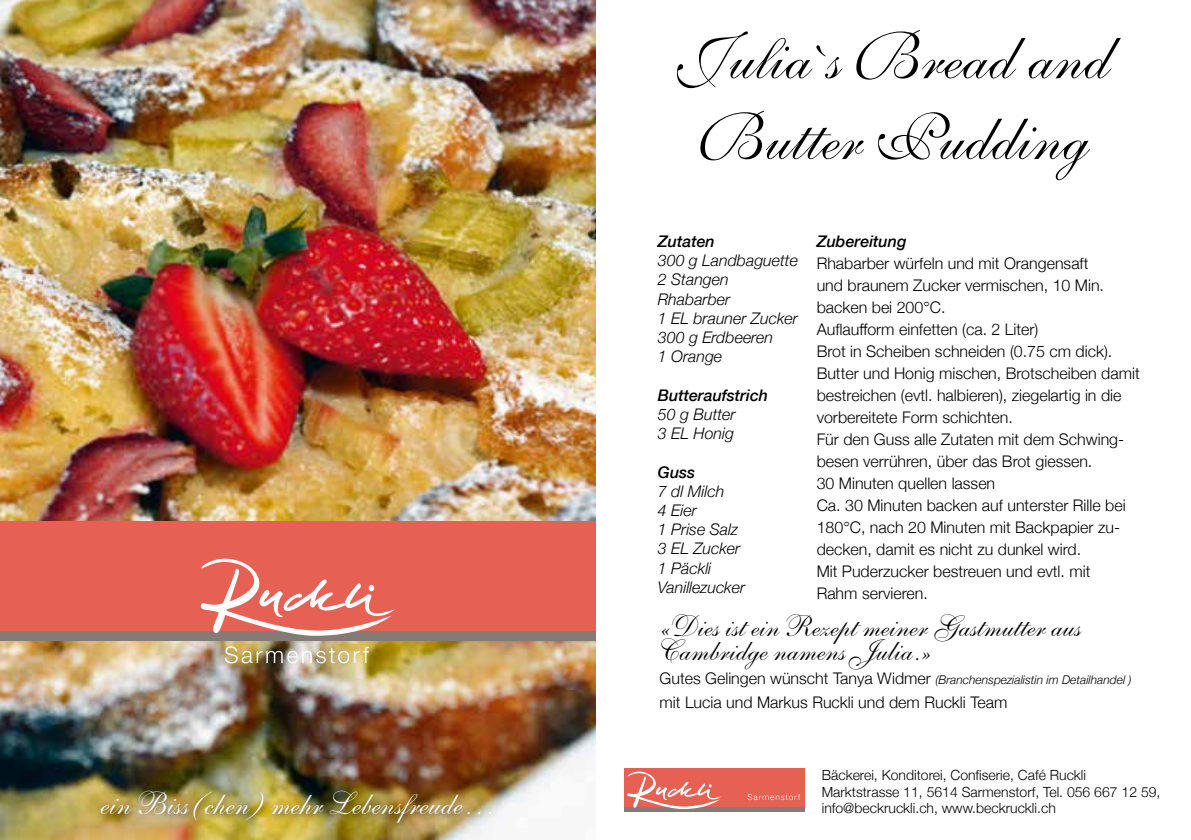
<style>
.page{position:relative;width:1191px;height:840px;background:#fff}
.page>*{position:absolute;margin:0;border:0;box-sizing:border-box;transform-origin:0 0}
.t1{font:67.2px/80.6px "Shelley Volante Script";color:#000;text-align:center}
.t2{font:32px "Shelley Allegro Script";color:#fff}
.t3{font:30px/24px "Shelley Allegro Script";color:#000}
.t4{font:300 16px/22px "Helvetica Neue";color:#000}
.t5{font:italic 300 16px/19.2px "Helvetica Neue";color:#000}
.t6{font:italic 500 16px "Helvetica Neue";color:#000}
.t7{font:300 14px/16.8px "Helvetica Neue";color:#000}
.t8{font:italic 300 12px "Helvetica Neue";color:#000}
.s1{font-style:normal;font-size:16px}
</style>
<div class="page">
<img style="left:0;top:0;width:595px;height:839px">
<div style="left:0;top:520px;width:595px;height:111px;background:#e66054"></div>
<div style="left:0;top:631px;width:595px;height:9px;background:#847b76"></div>
<img style="left:225px;top:646px;width:144px;height:17px">
<svg style="left:200px;top:558px;width:195px;height:77px"></svg>
<svg style="left:368px;top:584px;width:6px;height:7px"></svg>
<div style="left:95px;top:783px;width:404px;height:47px;background:#000;opacity:.75"></div>
<div style="left:624px;top:768px;width:180px;height:38px;background:#e66053"></div>
<svg style="left:747px;top:794px;width:53px;height:5px"></svg>
<svg style="left:624px;top:806px;width:180px;height:4px"></svg>
<svg style="left:626px;top:771px;width:95px;height:37px"></svg>
<h2 class="t2" style="left:101px;top:784px;width:395px">ein Biss(chen) mehr Lebensfreude…</h2>
<h1 class="t1" style="left:676px;top:18px;width:435px">Julia`s Bread and<br>Butter Pudding</h1>
<p class="t6" style="left:658px;top:227px;width:58px">Zutaten</p>
<p class="t5" style="left:658px;top:249px;width:142px">300 g Landbaguette<br>2 Stangen<br>Rhabarber<br>1 EL brauner Zucker<br>300 g Erdbeeren<br>1 Orange</p>
<p class="t6" style="left:658px;top:381px;width:112px">Butteraufstrich</p>
<p class="t5" style="left:658px;top:403px;width:79px">50 g Butter<br>3 EL Honig</p>
<p class="t6" style="left:658px;top:458px;width:39px">Guss</p>
<p class="t5" style="left:658px;top:480px;width:89px">7 dl Milch<br>4 Eier<br>1 Prise Salz<br>3 EL Zucker<br>1 Päckli<br>Vanillezucker</p>
<p class="t6" style="left:816px;top:227px;width:91px">Zubereitung</p>
<p class="t4" style="left:816px;top:251px;width:325px">Rhabarber würfeln und mit Orangensaft<br>und braunem Zucker vermischen, 10 Min. backen bei 200°C.<br>Auflaufform einfetten (ca. 2 Liter)<br>Brot in Scheiben schneiden (0.75 cm dick).<br>Butter und Honig mischen, Brotscheiben damit bestreichen (evtl. halbieren), ziegelartig in die vorbereitete Form schichten.<br>Für den Guss alle Zutaten mit dem Schwing&shy;besen verrühren, über das Brot giessen.<br>30 Minuten quellen lassen<br>Ca. 30 Minuten backen auf unterster Rille bei 180°C, nach 20 Minuten mit Backpapier zu&shy;decken, damit es nicht zu dunkel wird.<br>Mit Puderzucker bestreuen und evtl. mit<br>Rahm servieren.</p>
<h3 class="t3" style="left:659px;top:614px;width:423px">«Dies ist ein Rezept meiner Gastmutter aus<br>Cambridge namens Julia.»</h3>
<p class="t8" style="left:659px;top:670px;width:473px"><span class="s1">Gutes Gelingen wünscht Tanya Widmer</span> (Branchenspezialistin im Detailhandel )</p>
<p class="t4" style="left:659px;top:689px;width:349px">mit Lucia und Markus Ruckli und dem Ruckli Team</p>
<p class="t7" style="left:821px;top:764px;width:340px">Bäckerei, Konditorei, Confiserie, Café Ruckli<br>Marktstrasse 11, 5614 Sarmenstorf, Tel. 056 667 12 59, info@beckruckli.ch, www.beckruckli.ch</p>
</div>
